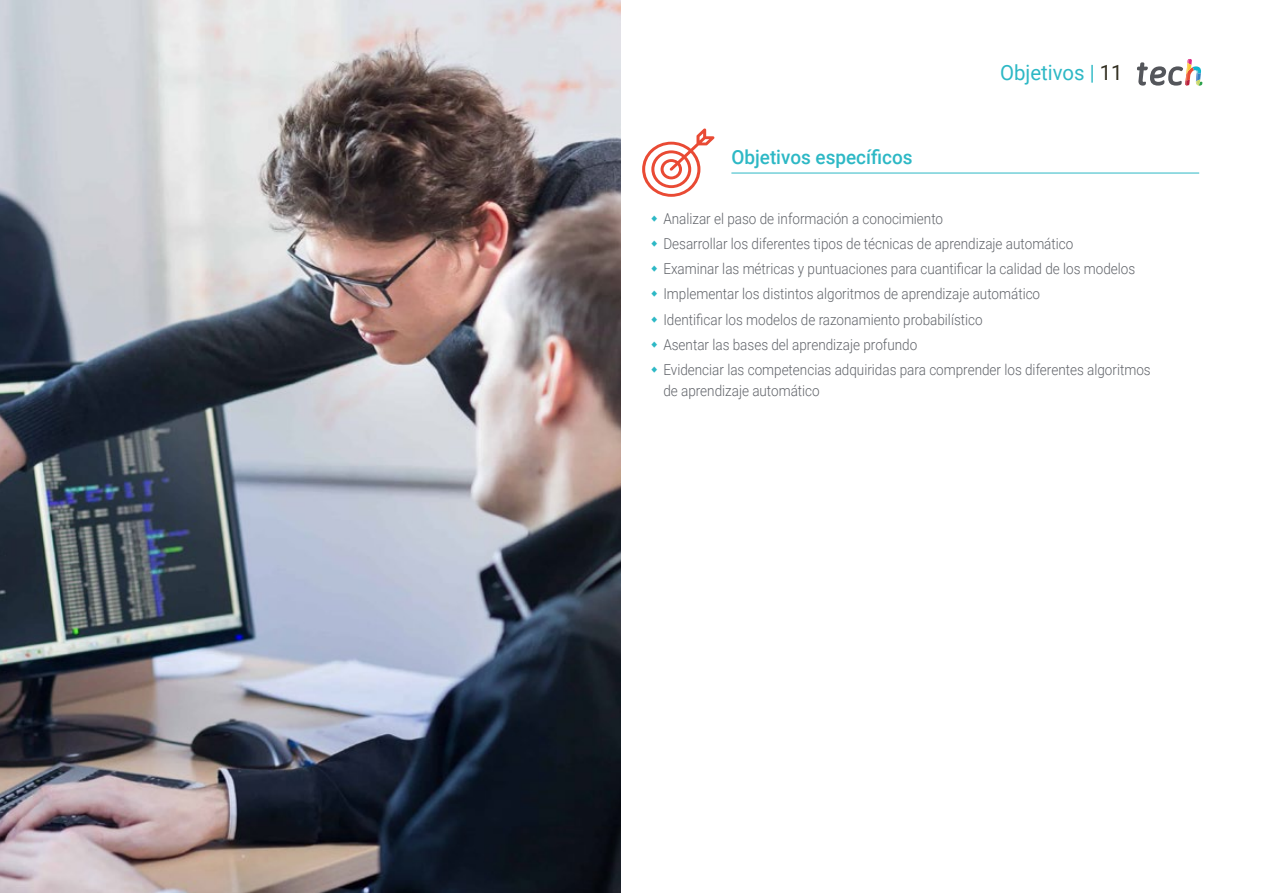
<style>
.page{position:relative;width:1263px;height:893px;background:#fff}
.page>*{position:absolute;margin:0;border:0;box-sizing:border-box;transform-origin:0 0}
.t1{font:21px "Roboto";color:#2db8c5}
.t2{font:500 19.5px "Roboto";color:#2db8c5}
.t3{font:300 15px/25.2px "Roboto";color:#61646a;scale:.9 1}
.s1{color:#312e20}
</style>
<div class="page">
<hr style="left:731px;top:173px;width:468px;height:1px;background:#2db8c5">
<svg style="left:642px;top:128px;width:72px;height:69px"></svg>
<img style="left:0;top:0;width:621px;height:893px">
<svg style="left:1137px;top:59px;width:65px;height:27px"></svg>
<h2 class="t2" style="left:731px;top:144px;width:183px">Objetivos específicos</h2>
<h1 class="t1" style="left:1000px;top:57px;width:124px">Objetivos | <span class="s1">11</span></h1>
<p class="t3" style="left:663px;top:205px;width:543px">Analizar el paso de información a conocimiento<br>Desarrollar los diferentes tipos de técnicas de aprendizaje automático<br>Examinar las métricas y puntuaciones para cuantificar la calidad de los modelos Implementar los distintos algoritmos de aprendizaje automático<br>Identificar los modelos de razonamiento probabilístico<br>Asentar las bases del aprendizaje profundo<br>Evidenciar las competencias adquiridas para comprender los diferentes algoritmos</p>
<p class="t3" style="left:663px;top:378px;width:175px">de aprendizaje automático</p>
</div>
